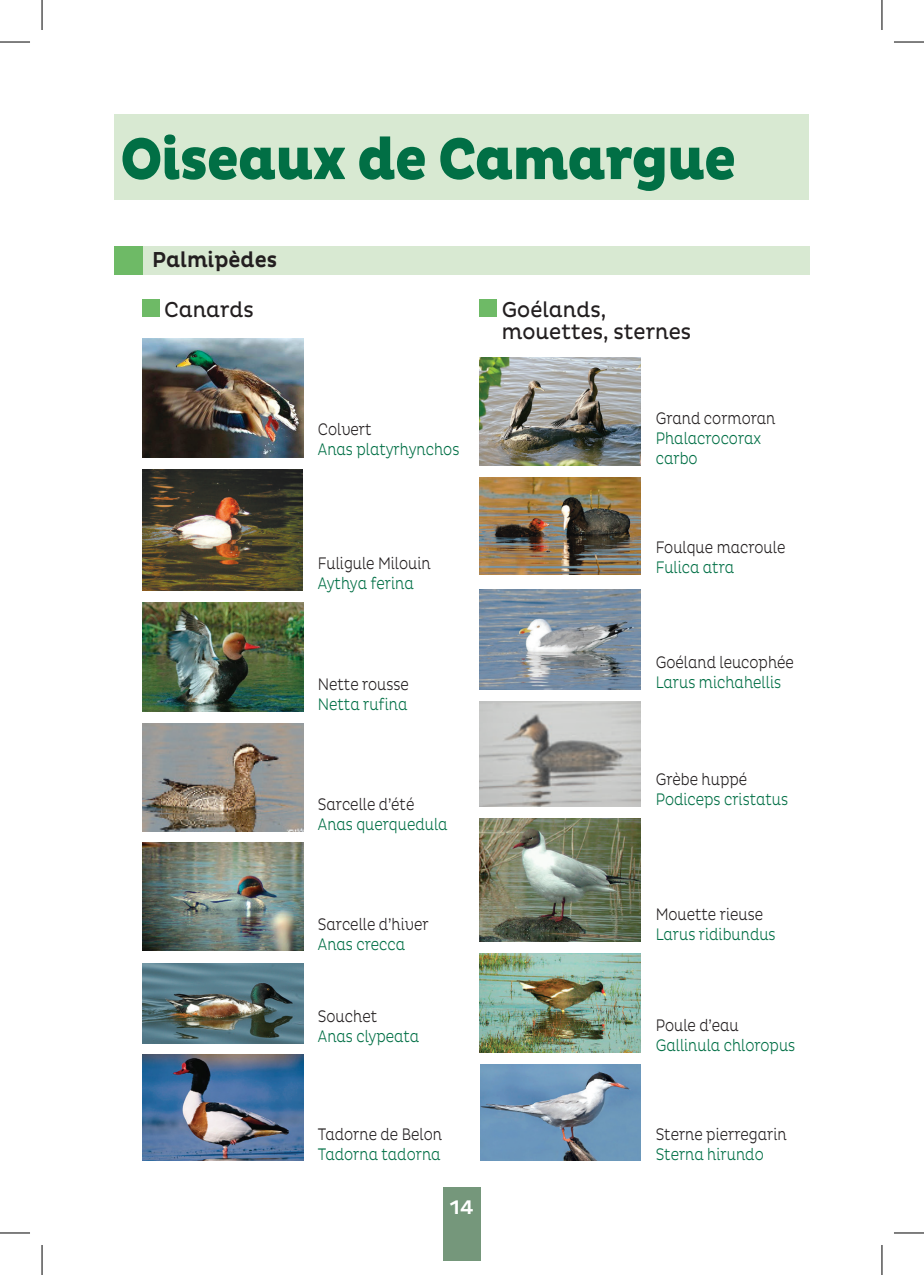
<style>
.page{position:relative;width:924px;height:1275px;background:#fff}
.page>*{position:absolute;margin:0;border:0;box-sizing:border-box;transform-origin:0 0}
.t1{font:800 60px "Pluto";letter-spacing:-.03em;color:#016f45;scale:.9 1}
.t2{font:22px/22px "Pluto";color:#231f20;scale:.9 1}
.t3{font:500 22px "Pluto";color:#231f20;scale:.9 1}
.t4{font:500 20px "Pluto";color:#fff}
.t5{font:300 17px/20px "Pluto";color:#016f45;scale:.8 1}
.t6{font:300 17px "Pluto";color:#231f20;scale:.8 1}
</style>
<div class="page">
<div style="left:443px;top:1187px;width:37px;height:74px;background:#75977b"></div>
<div style="left:114px;top:114px;width:694px;height:85px;background:#d8e9d2"></div>
<div style="left:114px;top:246px;width:695px;height:28px;background:#d8e9d2"></div>
<div style="left:114px;top:246px;width:28px;height:28px;background:#6eba66"></div>
<img style="left:479px;top:953px;width:161px;height:99px">
<img style="left:479px;top:701px;width:161px;height:105px">
<img style="left:479px;top:589px;width:161px;height:100px">
<img style="left:479px;top:477px;width:161px;height:97px">
<img style="left:479px;top:358px;width:161px;height:107px">
<div style="left:142px;top:299px;width:17px;height:17px;background:#6eba66"></div>
<img style="left:142px;top:963px;width:161px;height:80px">
<img style="left:142px;top:1054px;width:161px;height:107px">
<img style="left:142px;top:602px;width:161px;height:110px">
<img style="left:142px;top:843px;width:161px;height:108px">
<img style="left:142px;top:723px;width:161px;height:108px">
<img style="left:142px;top:338px;width:161px;height:119px">
<img style="left:142px;top:469px;width:160px;height:121px">
<div style="left:479px;top:299px;width:17px;height:17px;background:#6eba66"></div>
<img style="left:479px;top:819px;width:161px;height:122px">
<img style="left:480px;top:1064px;width:160px;height:97px">
<hr style="left:0;top:42px;width:30px;height:1px;background:#000">
<hr style="left:893px;top:42px;width:30px;height:1px;background:#000">
<hr style="left:0;top:1232px;width:30px;height:1px;background:#000">
<hr style="left:893px;top:1232px;width:30px;height:1px;background:#000">
<hr style="left:42px;top:0;width:1px;height:30px;background:#000">
<hr style="left:42px;top:1245px;width:1px;height:30px;background:#000">
<hr style="left:881px;top:0;width:1px;height:30px;background:#000">
<hr style="left:881px;top:1245px;width:1px;height:30px;background:#000">
<h1 class="t1" style="left:120px;top:124px;width:686px">Oiseaux de Camargue</h1>
<p class="t3" style="left:152px;top:247px;width:140px">Palmipèdes</p>
<p class="t2" style="left:164px;top:298px;width:101px">Canards</p>
<p class="t6" style="left:318px;top:419px;width:69px">Colvert</p>
<p class="t5" style="left:318px;top:439px;width:178px">Anas platyrhynchos</p>
<p class="t2" style="left:501px;top:298px;width:212px">Goélands, mouettes, sternes</p>
<p class="t6" style="left:655px;top:408px;width:151px">Grand cormoran</p>
<p class="t5" style="left:655px;top:428px;width:133px">Phalacrocorax carbo</p>
<p class="t6" style="left:318px;top:553px;width:142px">Fuligule Milouin</p>
<p class="t5" style="left:318px;top:573px;width:121px">Aythya ferina</p>
<p class="t6" style="left:318px;top:675px;width:115px">Nette rousse</p>
<p class="t5" style="left:318px;top:695px;width:113px">Netta rufina</p>
<p class="t6" style="left:318px;top:794px;width:122px">Sarcelle d’été</p>
<p class="t5" style="left:318px;top:814px;width:163px">Anas querquedula</p>
<p class="t6" style="left:318px;top:914px;width:140px">Sarcelle d’hiver</p>
<p class="t5" style="left:318px;top:934px;width:110px">Anas crecca</p>
<p class="t6" style="left:318px;top:1006px;width:75px">Souchet</p>
<p class="t5" style="left:318px;top:1026px;width:128px">Anas clypeata</p>
<p class="t6" style="left:318px;top:1124px;width:156px">Tadorne de Belon</p>
<p class="t5" style="left:318px;top:1143px;width:155px">Tadorna tadorna</p>
<p class="t4" style="left:449px;top:1195px;width:26px">14</p>
<p class="t6" style="left:655px;top:538px;width:163px">Foulque macroule</p>
<p class="t5" style="left:655px;top:557px;width:99px">Fulica atra</p>
<p class="t6" style="left:655px;top:653px;width:174px">Goéland leucophée</p>
<p class="t5" style="left:655px;top:672px;width:158px">Larus michahellis</p>
<p class="t6" style="left:655px;top:770px;width:116px">Grèbe huppé</p>
<p class="t5" style="left:655px;top:789px;width:167px">Podiceps cristatus</p>
<p class="t6" style="left:655px;top:904px;width:136px">Mouette rieuse</p>
<p class="t5" style="left:655px;top:924px;width:151px">Larus ridibundus</p>
<p class="t6" style="left:655px;top:1015px;width:105px">Poule d’eau</p>
<p class="t5" style="left:655px;top:1035px;width:176px">Gallinula chloropus</p>
<p class="t6" style="left:655px;top:1124px;width:165px">Sterne pierregarin</p>
<p class="t5" style="left:655px;top:1144px;width:136px">Sterna hirundo</p>
</div>
